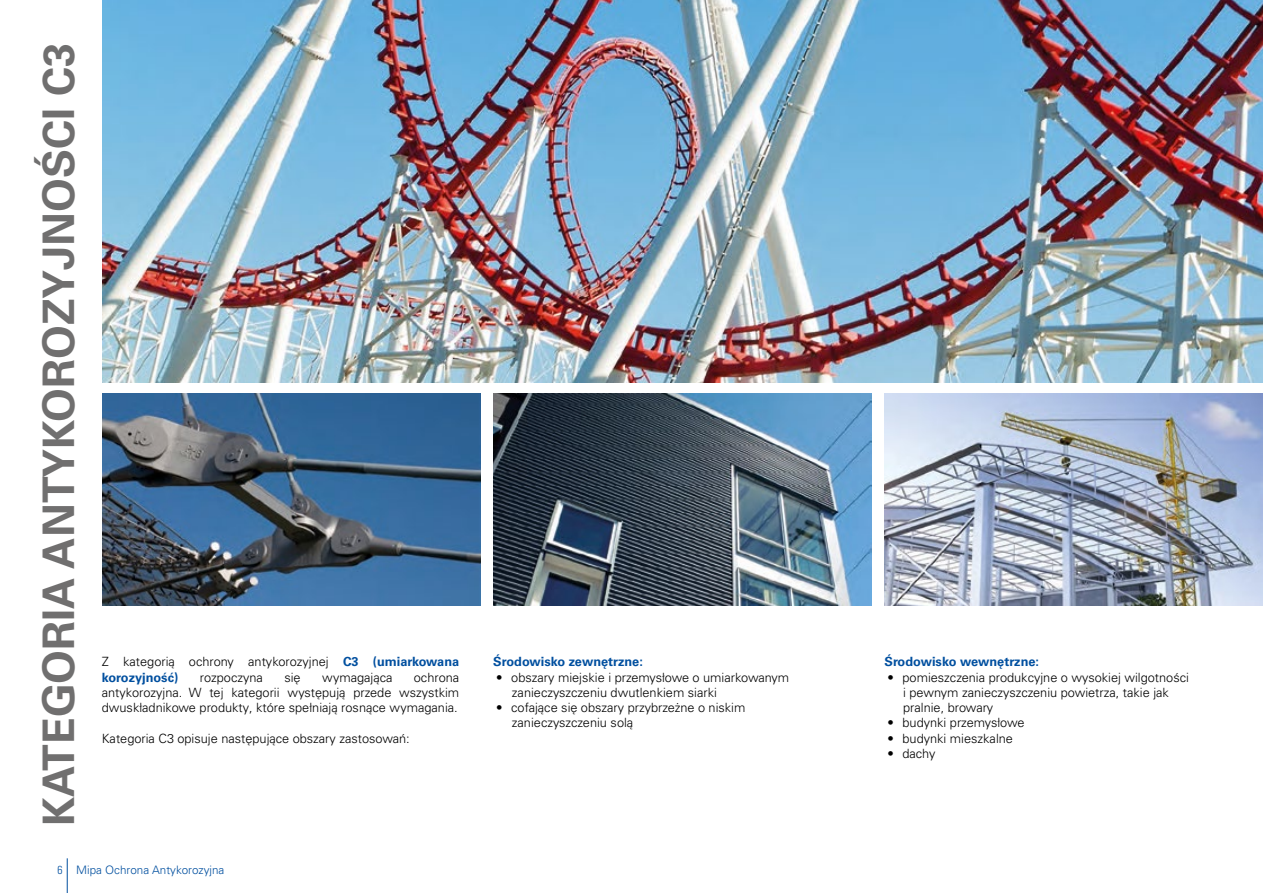
<style>
.page{position:relative;width:1263px;height:893px;background:#fff}
.page>*{position:absolute;margin:0;border:0;box-sizing:border-box;transform-origin:0 0}
.t1{font:700 43.5px "Univers LT Pro 65";color:#706f6f}
.t2{font:300 12.75px/15.3px "Univers LT Pro 45";color:#000}
.t3{font:700 12.75px "Univers LT Pro 65";color:#004f9f}
.t4{font:300 11.7px "Univers LT Pro 45";color:#004f9f}
.s1{font-family:"Univers LT Pro 65";font-weight:700;color:#004f9f}
.s2{font-family:"Univers LTCYR 47 Light Cond";font-weight:400}
</style>
<div class="page">
<img style="left:102px;top:0;width:1161px;height:383px">
<img style="left:102px;top:393px;width:378px;height:213px">
<img style="left:493px;top:393px;width:379px;height:213px">
<img style="left:884px;top:393px;width:379px;height:213px">
<hr style="left:67px;top:858px;width:1px;height:35px;background:#004f9f">
<h1 class="t1" style="left:33px;top:826px;width:785px;rotate:-90deg">KATEGORIA ANTYKOROZYJNOŚCI C3</h1>
<p class="t2" style="left:102px;top:654px;width:359px">Z kategorią ochrony antykorozyjnej <span class="s1">C3 (umiarkowana</span></p>
<p class="t3" style="left:102px;top:669px;width:78px">korozyjność)</p>
<p class="t2" style="left:200px;top:669px;width:65px">rozpoczyna</p>
<p class="t2" style="left:284px;top:669px;width:18px">się</p>
<p class="t2" style="left:322px;top:669px;width:72px">wymagająca</p>
<p class="t2" style="left:102px;top:669px;width:359px;text-align:justify;text-indent:312px">ochrona antykorozyjna. W tej kategorii występują przede wszystkim dwuskładnikowe produkty, które spełniają rosnące wymagania.</p>
<p class="t2" style="left:102px;top:730px;width:309px">Kategoria C3 opisuje następujące obszary zastosowań:</p>
<p class="t4" style="left:57px;top:863px;width:168px"><span class="s2">6</span> Mipa Ochrona Antykorozyjna</p>
<p class="t3" style="left:493px;top:654px;width:151px">Środowisko zewnętrzne:</p>
<p class="t2" style="left:512px;top:669px;width:279px;text-indent:-16px">• obszary miejskie i przemysłowe o umiarkowanym zanieczyszczeniu dwutlenkiem siarki</p>
<p class="t2" style="left:512px;top:700px;width:235px;text-indent:-16px">• cofające się obszary przybrzeżne o niskim zanieczyszczeniu solą</p>
<p class="t3" style="left:884px;top:654px;width:156px">Środowisko wewnętrzne:</p>
<p class="t2" style="left:903px;top:669px;width:287px;text-indent:-16px">• pomieszczenia produkcyjne o wysokiej wilgotności i pewnym zanieczyszczeniu powietrza, takie jak pralnie, browary</p>
<p class="t2" style="left:887px;top:715px;width:138px">• budynki przemysłowe</p>
<p class="t2" style="left:887px;top:730px;width:127px">• budynki mieszkalne</p>
<p class="t2" style="left:887px;top:746px;width:50px">• dachy</p>
</div>
